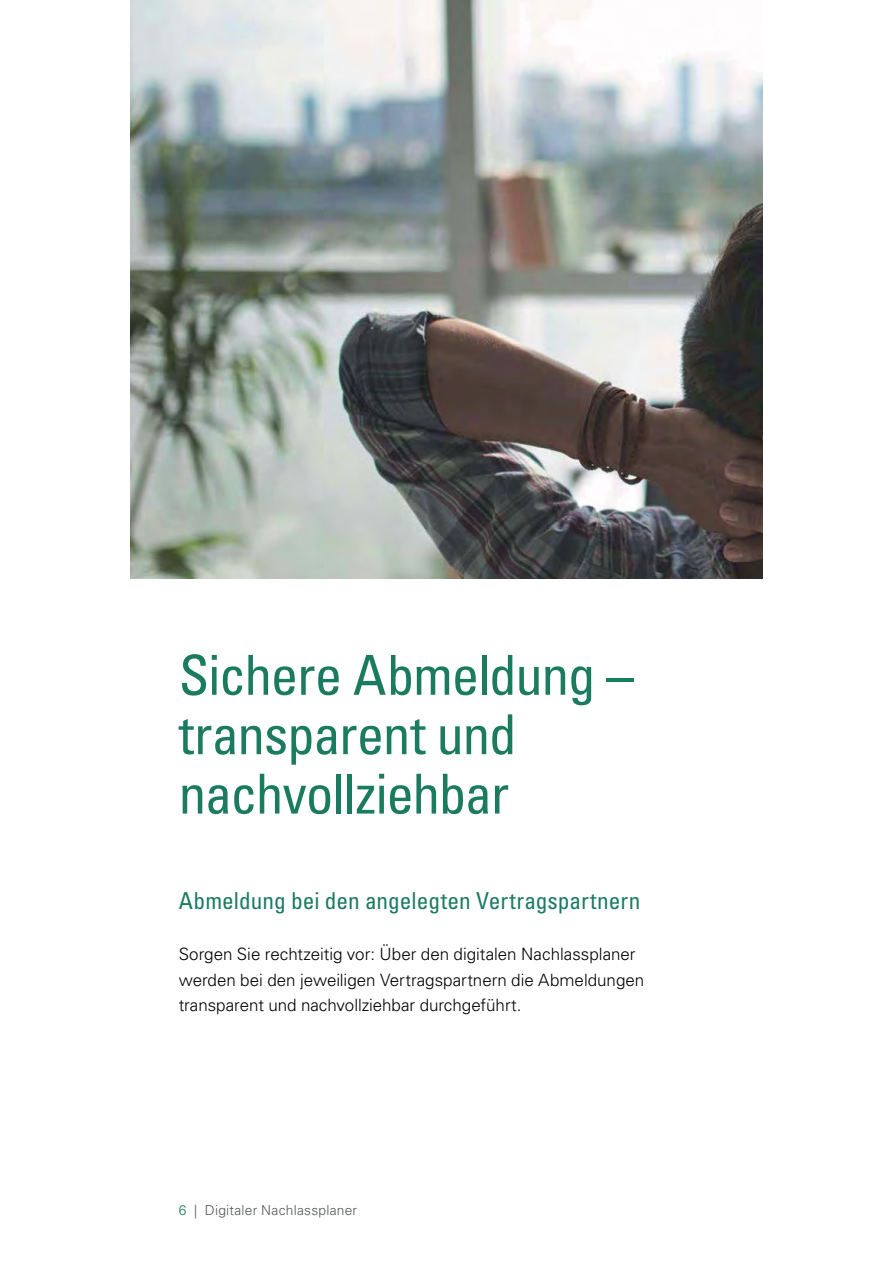
<style>
.page{position:relative;width:893px;height:1263px;background:#fff}
.page>*{position:absolute;margin:0;border:0;box-sizing:border-box;transform-origin:0 0}
.t1{font:condensed 55.2px/59.4px "Univers LT Std";letter-spacing:-.02em;color:#1b7b5f}
.t2{font:condensed 23.4px "Univers LT Std";color:#1b7b5f}
.t3{font:300 16.95px/25.5px "Univers LT Std";color:#000}
.t4{font:300 13.8px "Univers LT Std";letter-spacing:.02em;color:#545658}
.s1{color:#1b7b5f}
</style>
<div class="page">
<img style="left:131px;top:0;width:631px;height:578px">
<h1 class="t1" style="left:179px;top:648px;width:456px">Sichere Abmeldung – transparent und nachvollziehbar</h1>
<h2 class="t2" style="left:179px;top:892px;width:463px">Abmeldung bei den angelegten Vertragspartnern</h2>
<p class="t3" style="left:179px;top:942px;width:467px">Sorgen Sie rechtzeitig vor: Über den digitalen Nachlassplaner werden bei den jeweiligen Vertragspartnern die Abmeldungen transparent und nachvollziehbar durchgeführt.</p>
<p class="t4" style="left:179px;top:1204px;width:180px"><span class="s1">6</span> | Digitaler Nachlassplaner</p>
</div>
